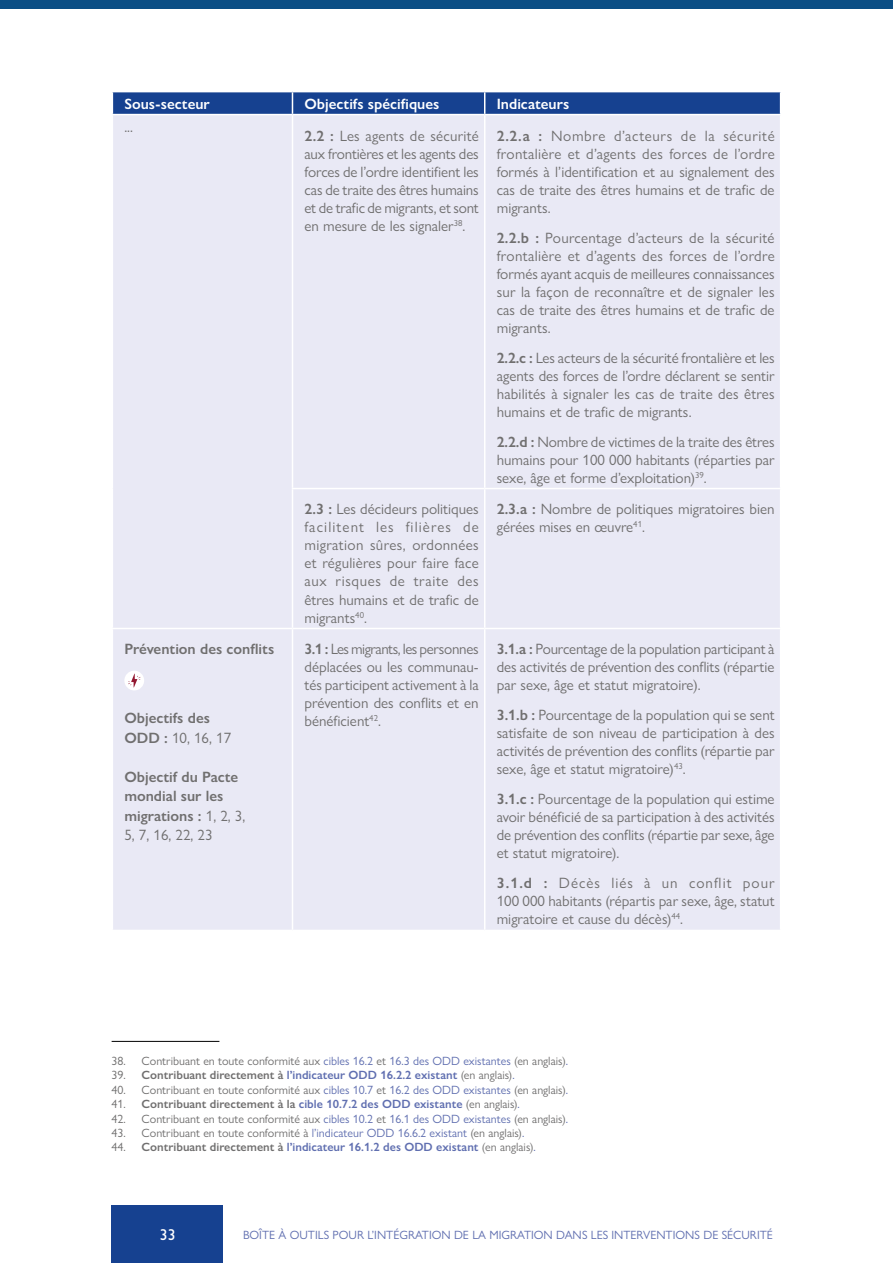
<style>
.page{position:relative;width:893px;height:1263px;background:#fff}
.page>*{position:absolute;margin:0;border:0;box-sizing:border-box;transform-origin:0 0}
.t1{font:500 15.75px "Gill Sans Nova";color:#fff}
.t2{font:15px/18px "Gill Sans Nova";color:#706f6f;text-align:justify}
.t3{font:600 15px/19.5px "Gill Sans Nova";color:#706f6f}
.t4{font:600 15px "Gill Sans Nova";color:#fff}
.t5{font:12px "Gill Sans Nova";color:#706f6f}
.t6{font:600 12px "Gill Sans Nova";color:#606fb0}
.t7{font:12px "Gill Sans Nova";color:#606fb0}
.s1{font-weight:600}
.s2{font-weight:400}
.s3{color:#606fb0}
.s4{font-weight:400;color:#706f6f}
.s5{color:#706f6f}
</style>
<div class="page">
<hr style="left:112px;top:1041px;width:107px;height:1px;background:#000">
<div style="left:0;top:0;width:893px;height:9px;background:#0b4e85"></div>
<div style="left:113px;top:115px;width:667px;height:815px;background:#e9e9f5"></div>
<hr style="left:292px;top:115px;width:1px;height:373px;background:#fff">
<hr style="left:484px;top:115px;width:1px;height:373px;background:#fff">
<svg style="left:112px;top:92px;width:669px;height:22px;background:#1e4894"></svg>
<hr style="left:112px;top:628px;width:180px;height:1px;background:#fff">
<hr style="left:292px;top:488px;width:193px;height:1px;background:#fff">
<hr style="left:485px;top:488px;width:296px;height:1px;background:#fff">
<hr style="left:292px;top:628px;width:193px;height:1px;background:#fff">
<hr style="left:485px;top:628px;width:296px;height:1px;background:#fff">
<hr style="left:292px;top:489px;width:1px;height:139px;background:#fff">
<hr style="left:484px;top:489px;width:1px;height:139px;background:#fff">
<hr style="left:292px;top:629px;width:1px;height:301px;background:#fff">
<hr style="left:484px;top:629px;width:1px;height:301px;background:#fff">
<div style="left:124px;top:671px;width:20px;height:19px;background:#fff;border-radius:50%"></div>
<svg style="left:128px;top:674px;width:12px;height:13px"></svg>
<div style="left:112px;top:1205px;width:111px;height:58px;background:#164190"></div>
<p class="t4" style="left:124px;top:94px;width:87px">Sous-secteur</p>
<p class="t4" style="left:304px;top:94px;width:136px">Objectifs spécifiques</p>
<p class="t4" style="left:497px;top:94px;width:74px">Indicateurs</p>
<p class="t2" style="left:124px;top:117px;width:10px">...</p>
<p class="t2" style="left:304px;top:126px;width:176px"><span class="s1">2.2 :</span> Les agents de sécurité aux frontières et les agents des forces de l’ordre identifient les cas de traite des êtres humains et de trafic de migrants, et sont en mesure de les signaler<sup>38</sup>.</p>
<p class="t2" style="left:497px;top:126px;width:279px"><span class="s1">2.2.a :</span> Nombre d’acteurs de la sécurité frontalière et d’agents des forces de l’ordre formés à l’identification et au signalement des cas de traite des êtres humains et de trafic de migrants.</p>
<p class="t2" style="left:497px;top:228px;width:279px"><span class="s1">2.2.b :</span> Pourcentage d’acteurs de la sécurité frontalière et d’agents des forces de l’ordre formés ayant acquis de meilleures connaissances sur la façon de reconnaître et de signaler les cas de traite des êtres humains et de trafic de migrants.</p>
<p class="t2" style="left:497px;top:348px;width:279px"><span class="s1">2.2.c :</span> Les acteurs de la sécurité frontalière et les agents des forces de l’ordre déclarent se sentir habilités à signaler les cas de traite des êtres humains et de trafic de migrants.</p>
<p class="t2" style="left:497px;top:432px;width:279px"><span class="s1">2.2.d :</span> Nombre de victimes de la traite des êtres humains pour 100 000 habitants (réparties par sexe, âge et forme d’exploitation)<sup>39</sup>.</p>
<p class="t2" style="left:304px;top:500px;width:176px"><span class="s1">2.3 :</span> Les décideurs politiques facilitent les filières de migration sûres, ordonnées et régulières pour faire face aux risques de traite des êtres humains et de trafic de migrants<sup>40</sup>.</p>
<p class="t2" style="left:497px;top:500px;width:279px"><span class="s1">2.3.a :</span> Nombre de politiques migratoires bien gérées mises en œuvre<sup>41</sup>.</p>
<p class="t3" style="left:124px;top:639px;width:151px">Prévention des conflits</p>
<p class="t2" style="left:304px;top:640px;width:176px"><span class="s1">3.1 :</span> Les migrants, les personnes déplacées ou les communau&shy;tés participent activement à la prévention des conflits et en bénéficient<sup>42</sup>.</p>
<p class="t2" style="left:497px;top:640px;width:279px"><span class="s1">3.1.a :</span> Pourcentage de la population participant à des activités de prévention des conflits (répartie par sexe, âge et statut migratoire).</p>
<p class="t2" style="left:497px;top:706px;width:279px"><span class="s1">3.1.b :</span> Pourcentage de la population qui se sent satisfaite de son niveau de participation à des activités de prévention des conflits (répartie par sexe, âge et statut migratoire)<sup>43</sup>.</p>
<p class="t2" style="left:497px;top:790px;width:279px"><span class="s1">3.1.c :</span> Pourcentage de la population qui estime avoir bénéficié de sa participation à des activités de prévention des conflits (répartie par sexe, âge et statut migratoire).</p>
<p class="t2" style="left:497px;top:874px;width:279px"><span class="s1">3.1.d :</span> Décès liés à un conflit pour 100 000 habitants (répartis par sexe, âge, statut migratoire et cause du décès)<sup>44</sup>.</p>
<p class="t3" style="left:124px;top:708px;width:108px">Objectifs des<br>ODD : <span class="s2">10, 16, 17</span></p>
<p class="t3" style="left:124px;top:767px;width:122px">Objectif du Pacte mondial sur les migrations : <span class="s2">1, 2, 3,<br>5, 7, 16, 22, 23</span></p>
<p class="t5" style="left:112px;top:1053px;width:458px">38. Contribuant en toute conformité aux <span class="s3">cibles 16.2</span> et <span class="s3">16.3 des ODD existantes</span> (en anglais)<span class="s3">.</span></p>
<p class="t6" style="left:112px;top:1068px;width:405px"><span class="s4">39.</span> <span class="s5">Contribuant directement à</span> l’indicateur ODD 16.2.2 existant <span class="s4">(en anglais)</span><span class="s2">.</span></p>
<p class="t5" style="left:112px;top:1082px;width:458px">40. Contribuant en toute conformité aux <span class="s3">cibles 10.7</span> et <span class="s3">16.2 des ODD existantes</span> (en anglais)<span class="s3">.</span></p>
<p class="t6" style="left:112px;top:1097px;width:410px"><span class="s4">41.</span> <span class="s5">Contribuant directement à la</span> cible 10.7.2 des ODD existante <span class="s4">(en anglais)</span><span class="s2">.</span></p>
<p class="t5" style="left:112px;top:1111px;width:458px">42. Contribuant en toute conformité aux <span class="s3">cibles 10.2</span> et <span class="s3">16.1 des ODD existantes</span> (en anglais)<span class="s3">.</span></p>
<p class="t5" style="left:112px;top:1125px;width:414px">43. Contribuant en toute conformité à <span class="s3">l’indicateur ODD 16.6.2 existant</span> (en anglais)<span class="s3">.</span></p>
<p class="t6" style="left:112px;top:1140px;width:426px"><span class="s4">44.</span> <span class="s5">Contribuant directement à</span> l’indicateur 16.1.2 des ODD existant <span class="s4">(en anglais)</span><span class="s2">.</span></p>
<p class="t1" style="left:160px;top:1225px;width:17px">33</p>
<p class="t7" style="left:243px;top:1227px;width:14px">Boîte</p>
<p class="t7" style="left:278px;top:1227px;width:19px">à outils</p>
<p class="t7" style="left:333px;top:1227px;width:9px">pour</p>
<p class="t7" style="left:367px;top:1227px;width:15px">l’intégration</p>
<p class="t7" style="left:454px;top:1227px;width:44px">delamigration</p>
<p class="t7" style="left:556px;top:1227px;width:9px">dans</p>
<p class="t7" style="left:591px;top:1227px;width:7px">les</p>
<p class="t7" style="left:611px;top:1227px;width:8px">interventions</p>
<p class="t7" style="left:703px;top:1227px;width:26px">de sécurité</p>
</div>
